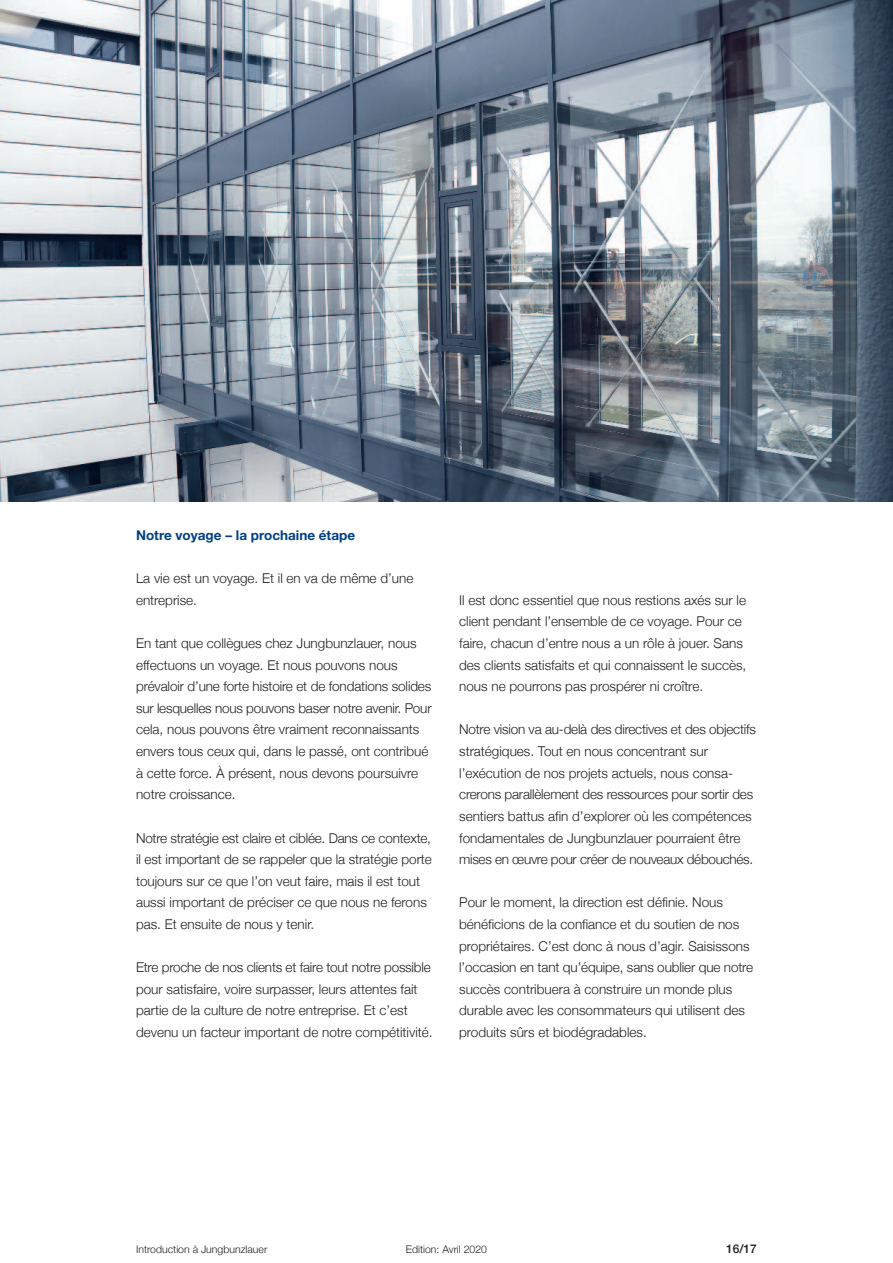
<style>
.page{position:relative;width:893px;height:1263px;background:#fff}
.page>*{position:absolute;margin:0;border:0;box-sizing:border-box;transform-origin:0 0}
.t1{font:300 13.5px/21.6px "Helvetica Neue";color:#231f20}
.t2{font:700 13.5px "Helvetica Neue";color:#014086}
.t3{font:500 12px "Helvetica Neue";color:#231f20}
.t4{font:300 10.5px "Helvetica Neue";color:#231f20}
</style>
<div class="page">
<img style="left:0;top:0;width:893px;height:502px">
<p class="t2" style="left:136px;top:530px;width:221px">Notre voyage – la prochaine étape</p>
<p class="t1" style="left:136px;top:567px;width:279px">La vie est un voyage. Et il en va de même d’une entreprise.</p>
<p class="t1" style="left:136px;top:632px;width:297px">En tant que collègues chez Jungbunzlauer, nous effectuons un voyage. Et nous pouvons nous prévaloir d’une forte histoire et de fondations solides sur lesquelles nous pouvons baser notre avenir. Pour cela, nous pouvons être vraiment reconnaissants envers tous ceux qui, dans le passé, ont contribué à cette force. À présent, nous devons poursuivre notre croissance.</p>
<p class="t1" style="left:136px;top:827px;width:297px">Notre stratégie est claire et ciblée. Dans ce contexte, il est important de se rappeler que la stratégie porte toujours sur ce que l’on veut faire, mais il est tout aussi important de préciser ce que nous ne ferons pas. Et ensuite de nous y tenir.</p>
<p class="t1" style="left:136px;top:956px;width:298px">Etre proche de nos clients et faire tout notre possible pour satisfaire, voire surpasser, leurs attentes fait partie de la culture de notre entreprise. Et c’est devenu un facteur important de notre compétitivité.</p>
<p class="t1" style="left:459px;top:589px;width:289px">Il est donc essentiel que nous restions axés sur le client pendant l’ensemble de ce voyage. Pour ce faire, chacun d’entre nous a un rôle à jouer. Sans des clients satisfaits et qui connaissent le succès, nous ne pourrons pas prospérer ni croître.</p>
<p class="t1" style="left:459px;top:718px;width:298px">Notre vision va au-delà des directives et des objectifs stratégiques. Tout en nous concentrant sur l’exécution de nos projets actuels, nous consa&shy;crerons parallèlement des ressources pour sortir des sentiers battus afin d’explorer où les compétences fondamentales de Jungbunzlauer pourraient être mises en œuvre pour créer de nouveaux débouchés.</p>
<p class="t1" style="left:459px;top:891px;width:295px">Pour le moment, la direction est définie. Nous bénéficions de la confiance et du soutien de nos propriétaires. C’est donc à nous d’agir. Saisissons l’occasion en tant qu’équipe, sans oublier que notre succès contribuera à construire un monde plus durable avec les consommateurs qui utilisent des produits sûrs et biodégradables.</p>
<p class="t4" style="left:136px;top:1243px;width:133px">Introduction à Jungbunzlauer</p>
<p class="t4" style="left:406px;top:1243px;width:83px">Edition: Avril 2020</p>
<p class="t3" style="left:726px;top:1241px;width:32px">16/17</p>
</div>
